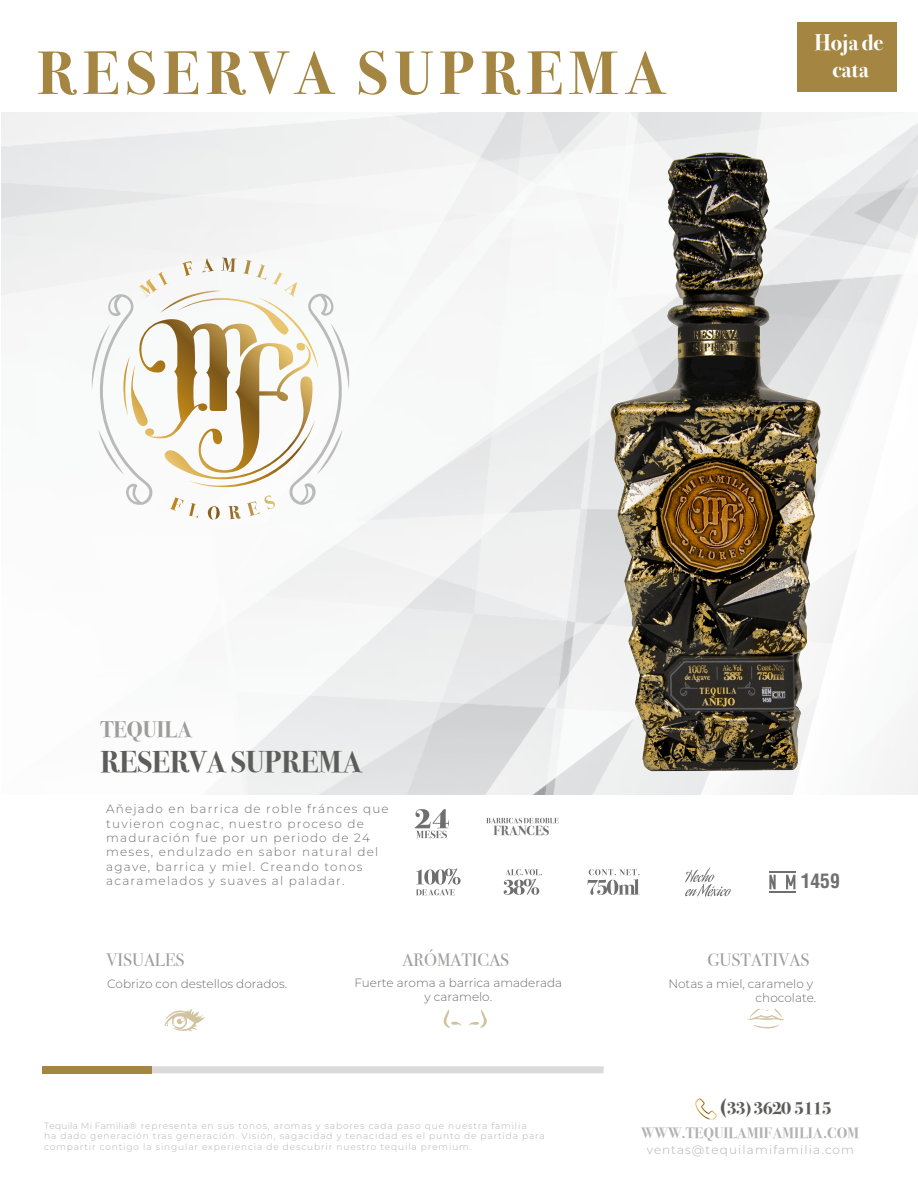
<style>
.page{position:relative;width:918px;height:1188px;background:#fff}
.page>*{position:absolute;margin:0;border:0;box-sizing:border-box;transform-origin:0 0}
.t1{font:61.35px "Bodoni Svty Two ITCTT Bold";letter-spacing:.11em;color:#a48642}
.t2{font:30px "Bodoni Svty Two ITCTT Bold";color:#5c5c5b}
.t3{font:22.5px/27px "Bodoni Svty Two ITCTT Bold";color:#fff;text-align:center}
.t4{font:22.5px "Bodoni Svty Two ITCTT Bold";color:#9d9d9c}
.t5{font:700 condensed 19.5px "Helvetica LT Std";color:#706f6f}
.t6{font:18px "Bodoni Svty Two ITCTT Book";color:#9d9d9c}
.t7{font:18px "Bodoni Svty Two ITCTT Bold";letter-spacing:-.05em;color:#5c5c5b}
.t8{font:15px "Bodoni Svty Two ITCTT Bold";color:#b2b2b2}
.t9{font:13.2px "Bodoni Svty Two ITCTT Bold";color:#706f6f}
.t10{font:300 12px/14.4px "Montserrat";letter-spacing:.1em;color:#706f6f}
.t11{font:300 12px/14.4px "Montserrat";color:#706f6f;text-align:right}
.t12{font:300 12px "Montserrat";letter-spacing:.1em;color:#b2b2b2}
.t13{font:300 9px/10.8px "Montserrat";letter-spacing:.1em;color:#b2b2b2}
.s1{font-size:22.5px}
</style>
<div class="page">
<img style="left:1px;top:113px;width:917px;height:682px">
<svg style="left:92px;top:291px;width:257px;height:214px"></svg>
<svg style="left:182px;top:258px;width:70px;height:18px"></svg>
<svg style="left:416px;top:869px;width:45px;height:26px"></svg>
<svg style="left:504px;top:869px;width:38px;height:26px"></svg>
<svg style="left:587px;top:869px;width:53px;height:26px"></svg>
<svg style="left:685px;top:867px;width:46px;height:30px"></svg>
<div style="left:51px;top:1066px;width:553px;height:7px;background:#dadada"></div>
<div style="left:43px;top:1066px;width:109px;height:7px;background:#a48642"></div>
<svg style="left:486px;top:818px;width:72px;height:5px"></svg>
<svg style="left:769px;top:875px;width:7px;height:14px"></svg>
<svg style="left:786px;top:875px;width:9px;height:14px"></svg>
<hr style="left:769px;top:871px;width:26px;height:2px;background:#706f6f">
<hr style="left:769px;top:891px;width:26px;height:2px;background:#706f6f">
<svg style="left:695px;top:1098px;width:22px;height:21px"></svg>
<svg style="left:748px;top:1008px;width:36px;height:20px"></svg>
<svg style="left:469px;top:1010px;width:18px;height:18px"></svg>
<svg style="left:444px;top:1010px;width:17px;height:18px"></svg>
<svg style="left:165px;top:1009px;width:40px;height:23px"></svg>
<svg style="left:415px;top:809px;width:34px;height:29px"></svg>
<div style="left:798px;top:22px;width:99px;height:70px;background:#a48642"></div>
<img style="left:597px;top:141px;width:230px;height:640px">
<h1 class="t1" style="left:37px;top:37px;width:630px">RESERVA SUPREMA</h1>
<h3 class="t3" style="left:814px;top:29px;width:71px">Hoja de cata</h3>
<h3 class="t4" style="left:100px;top:716px;width:94px">TEQUILA</h3>
<h2 class="t2" style="left:100px;top:745px;width:264px">RESERVA SUPREMA</h2>
<h3 class="t10" style="left:106px;top:801px;width:284px">Añejado en barrica de roble fránces que tuvieron cognac, nuestro proceso de maduración fue por un periodo de 24 meses, endulzado en sabor natural del agave, barrica y miel. Creando tonos acaramelados y suaves al paladar.</h3>
<h3 class="t9" style="left:493px;top:823px;width:57px">FRANCES</h3>
<h3 class="t5" style="left:801px;top:868px;width:40px">1459</h3>
<h3 class="t6" style="left:106px;top:949px;width:80px">VISUALES</h3>
<h3 class="t6" style="left:403px;top:949px;width:108px">ARÓMATICAS</h3>
<h3 class="t6" style="left:708px;top:949px;width:103px">GUSTATIVAS</h3>
<h3 class="t11" style="left:354px;top:975px;width:209px;text-align:center">Fuerte aroma a barrica amaderada y caramelo.</h3>
<h3 class="t11" style="left:107px;top:976px;width:182px">Cobrizo con destellos dorados.</h3>
<h3 class="t11" style="left:668px;top:976px;width:149px">Notas a miel, caramelo y chocolate.</h3>
<p class="t13" style="left:44px;top:1120px;width:502px">Tequila Mi Familia® representa en sus tonos, aromas y sabores cada paso que nuestra familia<br>ha dado generación tras generación. Visión, sagacidad y tenacidad es el punto de partida para compartir contigo la singular experiencia de descubrir nuestro tequila premium.</p>
<h3 class="t7" style="left:719px;top:1097px;width:114px"><span class="s1">(</span>33)3620 5115</h3>
<h3 class="t8" style="left:641px;top:1124px;width:220px">WWW.TEQUILAMIFAMILIA.COM</h3>
<h3 class="t12" style="left:647px;top:1141px;width:209px">ventas@tequilamifamilia.com</h3>
</div>
